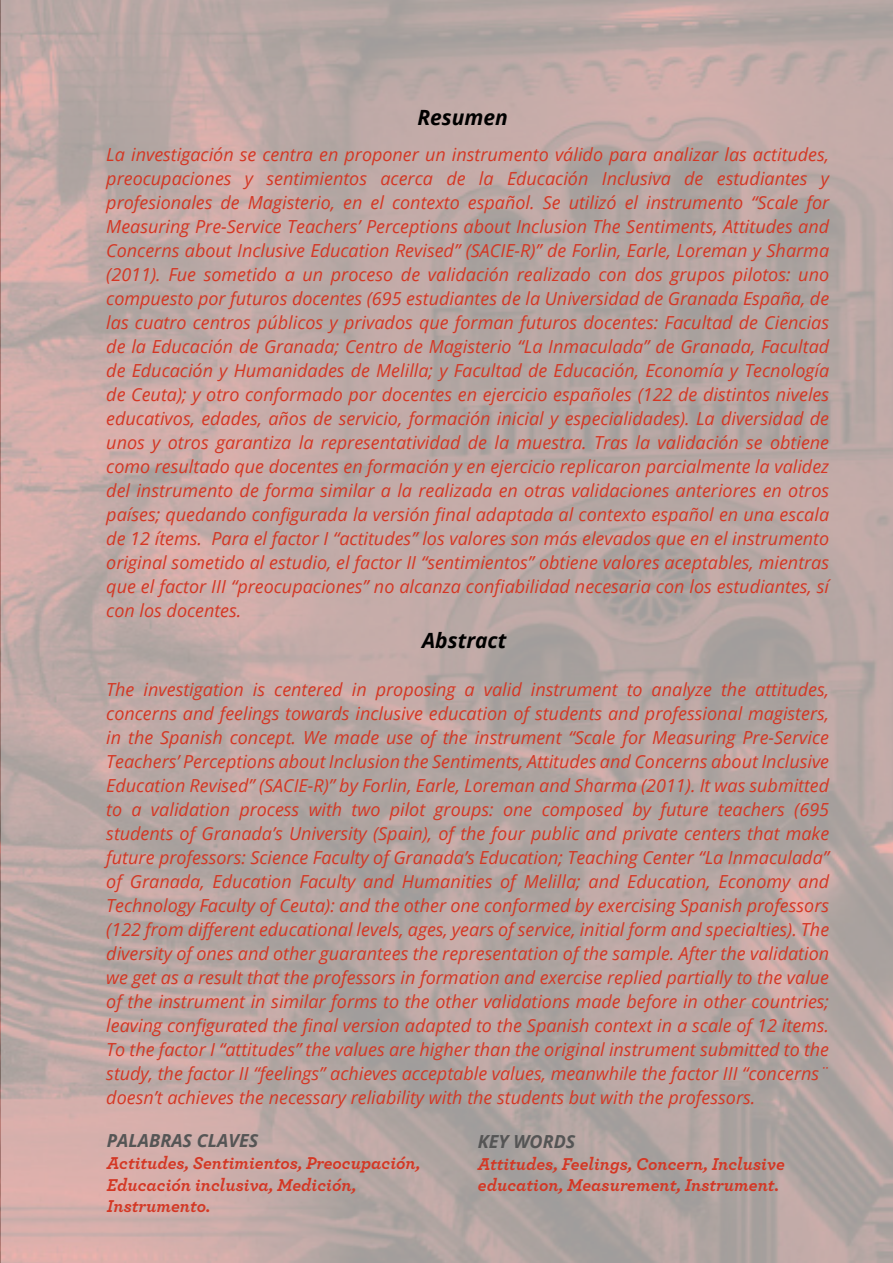
<style>
.page{position:relative;width:893px;height:1263px;background:#fff}
.page>*{position:absolute;margin:0;border:0;box-sizing:border-box;transform-origin:0 0}
.t1{font:italic 700 21px "Open Sans";color:#000}
.t2{font:italic 18px/24px "Open Sans";color:#d43724;text-align:justify}
.t3{font:italic 700 18px/21.6px "Archer";color:#d43724}
.t4{font:italic 700 18px "Open Sans";color:#555}
</style>
<div class="page">
<img style="left:0;top:0;width:893px;height:1263px">
<p class="t1" style="left:417px;top:102px;width:92px">Resumen</p>
<p class="t2" style="left:106px;top:142px;width:724px">La investigación se centra en proponer un instrumento válido para analizar las actitudes, preocupaciones y sentimientos acerca de la Educación Inclusiva de estudiantes y profesionales de Magisterio, en el contexto español. Se utilizó el instrumento “Scale for Measuring Pre-Service Teachers’ Perceptions about Inclusion The Sentiments, Attitudes and Concerns about Inclusive Education Revised” (SACIE-R)” de Forlin, Earle, Loreman y Sharma (2011). Fue sometido a un proceso de validación realizado con dos grupos pilotos: uno compuesto por futuros docentes (695 estudiantes de la Universidad de Granada España, de las cuatro centros públicos y privados que forman futuros docentes: Facultad de Ciencias de la Educación de Granada; Centro de Magisterio “La Inmaculada” de Granada, Facultad de Educación y Humanidades de Melilla; y Facultad de Educación, Economía y Tecnología de Ceuta); y otro conformado por docentes en ejercicio españoles (122 de distintos niveles educativos, edades, años de servicio, formación inicial y especialidades). La diversidad de unos y otros garantiza la representatividad de la muestra. Tras la validación se obtiene como resultado que docentes en formación y en ejercicio replicaron parcialmente la validez del instrumento de forma similar a la realizada en otras validaciones anteriores en otros países; quedando configurada la versión final adaptada al contexto español en una escala de 12 ítems. Para el factor I “actitudes” los valores son más elevados que en el instrumento original sometido al estudio, el factor II “sentimientos” obtiene valores aceptables, mientras que el factor III “preocupaciones” no alcanza confiabilidad necesaria con los estudiantes, sí con los docentes.</p>
<p class="t1" style="left:422px;top:625px;width:86px">Abstract</p>
<p class="t2" style="left:106px;top:677px;width:724px">The investigation is centered in proposing a valid instrument to analyze the attitudes, concerns and feelings towards inclusive education of students and professional magisters, in the Spanish concept. We made use of the instrument “Scale for Measuring Pre-Service Teachers’ Perceptions about Inclusion the Sentiments, Attitudes and Concerns about Inclusive Education Revised” (SACIE-R)” by Forlin, Earle, Loreman and Sharma (2011). It was submitted to a validation process with two pilot groups: one composed by future teachers (695 students of Granada’s University (Spain), of the four public and private centers that make future professors: Science Faculty of Granada’s Education; Teaching Center “La Inmaculada” of Granada, Education Faculty and Humanities of Melilla; and Education, Economy and Technology Faculty of Ceuta): and the other one conformed by exercising Spanish professors (122 from different educational levels, ages, years of service, initial form and specialties). The diversity of ones and other guarantees the representation of the sample. After the validation we get as a result that the professors in formation and exercise replied partially to the value of the instrument in similar forms to the other validations made before in other countries; leaving configurated the final version adapted to the Spanish context in a scale of 12 items.<br>To the factor I “attitudes” the values are higher than the original instrument submitted to the study, the factor II “feelings” achieves acceptable values, meanwhile the factor III “concerns¨ doesn’t achieves the necessary reliability with the students but with the professors.</p>
<p class="t4" style="left:107px;top:1128px;width:153px">PALABRAS CLAVES</p>
<p class="t3" style="left:107px;top:1151px;width:315px">Actitudes, Sentimientos, Preocupación,<br>Educación inclusiva, Medición,<br>Instrumento.</p>
<p class="t4" style="left:478px;top:1129px;width:99px">KEY WORDS</p>
<p class="t3" style="left:478px;top:1151px;width:309px">Attitudes, Feelings, Concern, Inclusive education, Measurement, Instrument.</p>
</div>
